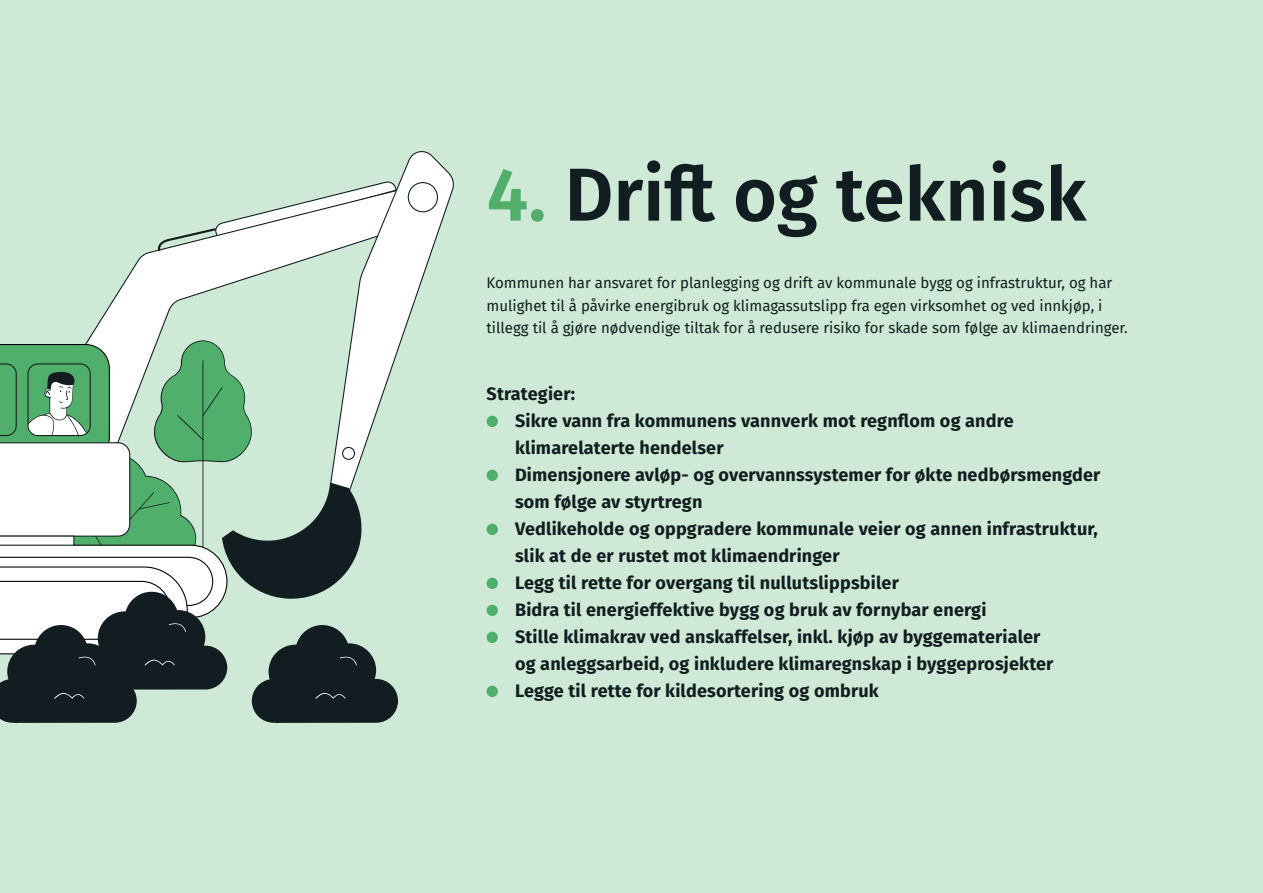
<style>
.page{position:relative;width:1263px;height:893px;background:#cee9d5}
.page>*{position:absolute;margin:0;border:0;box-sizing:border-box;transform-origin:0 0}
.t1{font:600 75px "Fira Sans";color:#111d20}
.t2{font:700 18px/27px "Fira Sans";letter-spacing:.01em;color:#111d20}
.t3{font:15px/22.5px "Fira Sans";color:#111d20}
.s1{color:#50b06b}
</style>
<div class="page">
<div style="left:487px;top:416px;width:11px;height:11px;background:#50b06b;border-radius:50%"></div>
<div style="left:487px;top:470px;width:11px;height:11px;background:#50b06b;border-radius:50%"></div>
<div style="left:487px;top:524px;width:11px;height:11px;background:#50b06b;border-radius:50%"></div>
<div style="left:487px;top:578px;width:11px;height:11px;background:#50b06b;border-radius:50%"></div>
<div style="left:487px;top:605px;width:11px;height:11px;background:#50b06b;border-radius:50%"></div>
<div style="left:487px;top:632px;width:11px;height:11px;background:#50b06b;border-radius:50%"></div>
<div style="left:487px;top:686px;width:11px;height:11px;background:#50b06b;border-radius:50%"></div>
<svg style="left:0;top:151px;width:454px;height:572px"></svg>
<p class="t1" style="left:487px;top:133px;width:601px"><span class="s1">4.</span> Drift og teknisk</p>
<p class="t3" style="left:487px;top:271px;width:643px">Kommunen har ansvaret for planlegging og drift av kommunale bygg og infrastruktur, og har mulighet til å påvirke energibruk og klimagassutslipp fra egen virksomhet og ved innkjøp, i tillegg til å gjøre nødvendige tiltak for å redusere risiko for skade som følge av klimaendringer.</p>
<p class="t2" style="left:487px;top:379px;width:90px">Strategier:</p>
<p class="t2" style="left:515px;top:406px;width:500px">Sikre vann fra kommunens vannverk mot regnflom og andre klimarelaterte hendelser</p>
<p class="t2" style="left:515px;top:460px;width:587px">Dimensjonere avløp- og overvannssystemer for økte nedbørsmengder som følge av styrtregn</p>
<p class="t2" style="left:515px;top:514px;width:584px">Vedlikeholde og oppgradere kommunale veier og annen infrastruktur,</p>
<p class="t2" style="left:515px;top:541px;width:326px">slik at de er rustet mot klimaendringer</p>
<p class="t2" style="left:515px;top:568px;width:385px">Legg til rette for overgang til nullutslippsbiler</p>
<p class="t2" style="left:515px;top:595px;width:473px">Bidra til energieffektive bygg og bruk av fornybar energi</p>
<p class="t2" style="left:515px;top:622px;width:527px">Stille klimakrav ved anskaffelser, inkl. kjøp av byggematerialer</p>
<p class="t2" style="left:515px;top:649px;width:540px">og anleggsarbeid, og inkludere klimaregnskap i byggeprosjekter</p>
<p class="t2" style="left:515px;top:676px;width:365px">Legge til rette for kildesortering og ombruk</p>
</div>
